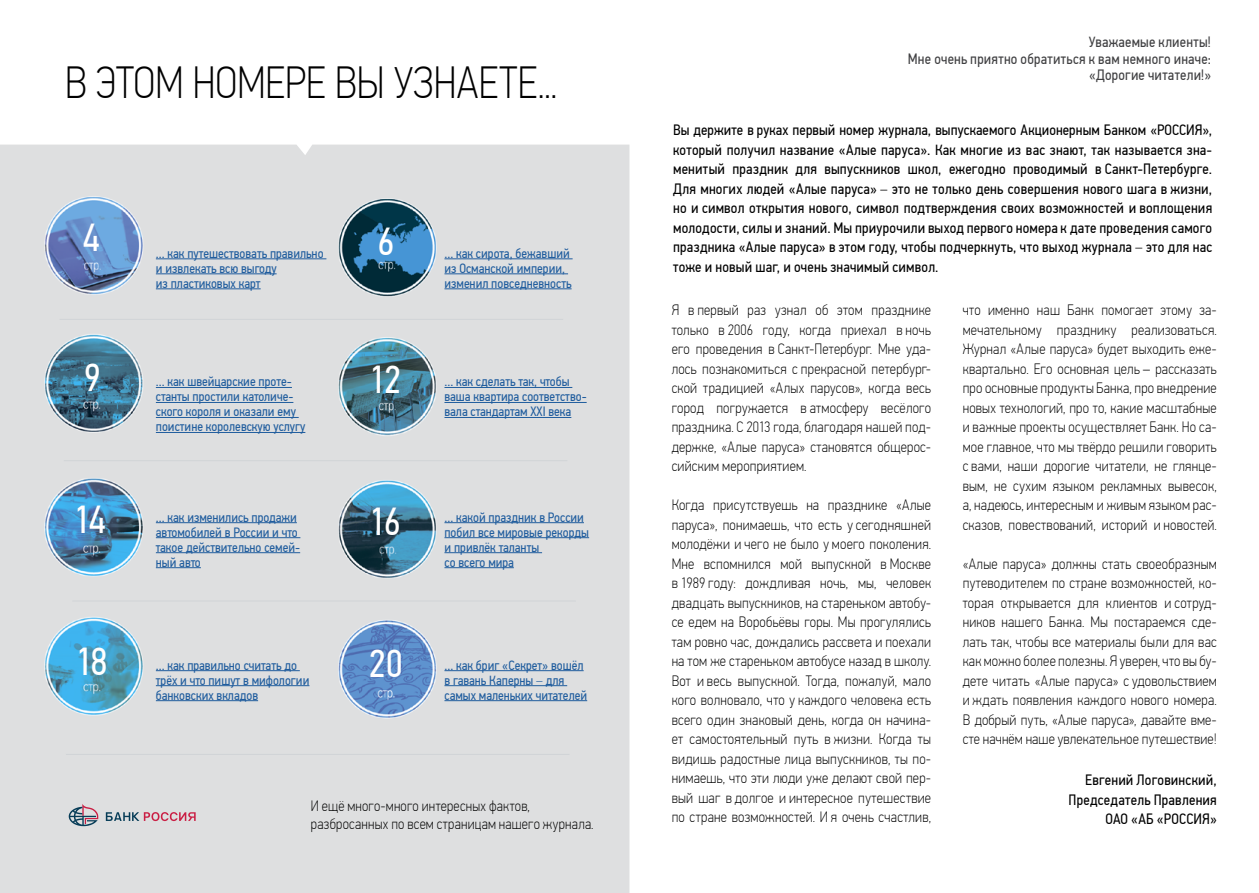
<style>
.page{position:relative;width:1259px;height:893px;background:#fff}
.page>*{position:absolute;margin:0;border:0;box-sizing:border-box;transform-origin:0 0}
.t1{font:100 45px "PF Din Text Cond Pro";letter-spacing:-.005em;color:#000}
.t2{font:39px "PF Din Text Cond Pro";letter-spacing:-.055em;color:#fff}
.t3{font:100 15px/19.5px "PF Din Text Cond Pro";letter-spacing:.015em;color:#000;text-align:justify}
.t4{font:15px/19.5px "PF Din Text Cond Pro";letter-spacing:.01em;color:#000;text-align:justify}
.t5{font:15px/16.5px "PF Din Text Cond Pro";letter-spacing:.015em;color:#404042;text-align:right}
.t6{font:13.5px/15px "PF Din Text Cond Pro";color:#205d9e}
.s1{font-weight:100}
</style>
<div class="page">
<div style="left:0;top:145px;width:629px;height:748px;background:#dedfe0"></div>
<img style="left:0;top:184px;width:210px;height:598px">
<hr style="left:60px;top:319px;width:503px;height:1px;background:#4b5258">
<hr style="left:64px;top:460px;width:503px;height:1px;background:#4b5258">
<hr style="left:72px;top:601px;width:504px;height:1px;background:#4b5258">
<hr style="left:66px;top:754px;width:503px;height:1px;background:#4b5258">
<hr style="left:156px;top:258px;width:170px;height:1px;background:#205d9e">
<hr style="left:156px;top:273px;width:121px;height:1px;background:#205d9e">
<hr style="left:156px;top:288px;width:105px;height:1px;background:#205d9e">
<hr style="left:156px;top:387px;width:136px;height:1px;background:#205d9e">
<hr style="left:156px;top:402px;width:137px;height:1px;background:#205d9e">
<hr style="left:156px;top:417px;width:143px;height:1px;background:#205d9e">
<hr style="left:156px;top:432px;width:149px;height:1px;background:#205d9e">
<hr style="left:156px;top:522px;width:141px;height:1px;background:#205d9e">
<hr style="left:156px;top:537px;width:144px;height:1px;background:#205d9e">
<hr style="left:156px;top:552px;width:144px;height:1px;background:#205d9e">
<hr style="left:156px;top:567px;width:45px;height:1px;background:#205d9e">
<hr style="left:156px;top:670px;width:144px;height:1px;background:#205d9e">
<hr style="left:156px;top:685px;width:153px;height:1px;background:#205d9e">
<hr style="left:156px;top:700px;width:102px;height:1px;background:#205d9e">
<hr style="left:444px;top:387px;width:128px;height:1px;background:#205d9e">
<hr style="left:444px;top:402px;width:142px;height:1px;background:#205d9e">
<hr style="left:444px;top:417px;width:127px;height:1px;background:#205d9e">
<hr style="left:444px;top:522px;width:140px;height:1px;background:#205d9e">
<hr style="left:444px;top:537px;width:145px;height:1px;background:#205d9e">
<hr style="left:444px;top:552px;width:98px;height:1px;background:#205d9e">
<hr style="left:444px;top:670px;width:139px;height:1px;background:#205d9e">
<hr style="left:444px;top:685px;width:123px;height:1px;background:#205d9e">
<hr style="left:444px;top:700px;width:143px;height:1px;background:#205d9e">
<hr style="left:444px;top:258px;width:128px;height:1px;background:#205d9e">
<hr style="left:444px;top:273px;width:124px;height:1px;background:#205d9e">
<hr style="left:444px;top:288px;width:127px;height:1px;background:#205d9e">
<img style="left:253px;top:186px;width:269px;height:599px">
<svg style="left:106px;top:812px;width:90px;height:9px"></svg>
<svg style="left:69px;top:804px;width:29px;height:22px"></svg>
<h1 class="t1" style="left:65px;top:56px;width:494px">В ЭТОМ НОМЕРЕ ВЫ УЗНАЕТЕ...</h1>
<h2 class="t2" style="left:83px;top:215px;width:19px">4</h2>
<h2 class="t2" style="left:377px;top:218px;width:19px">6</h2>
<p class="t6" style="left:156px;top:246px;width:169px">... как путешествовать правильно и извлекать всю выгоду<br>из пластиковых карт</p>
<h2 class="t2" style="left:84px;top:354px;width:19px">9</h2>
<p class="t6" style="left:156px;top:374px;width:151px">... как швейцарские проте&shy;станты простили католиче&shy;ского короля и оказали ему поистине королевскую услугу</p>
<h2 class="t2" style="left:369px;top:356px;width:34px">12</h2>
<h2 class="t2" style="left:73px;top:497px;width:34px">14</h2>
<p class="t6" style="left:156px;top:510px;width:146px">... как изменились продажи автомобилей в России и что такое действительно семей&shy;ный авто</p>
<h2 class="t2" style="left:369px;top:499px;width:34px">16</h2>
<h2 class="t2" style="left:75px;top:638px;width:34px">18</h2>
<p class="t6" style="left:156px;top:658px;width:155px">... как правильно считать до трёх и что пишут в мифологии банковских вкладов</p>
<h2 class="t2" style="left:369px;top:640px;width:36px">20</h2>
<p class="t6" style="left:444px;top:246px;width:129px">... как сирота, бежавший из Османской империи, изменил повседневность</p>
<p class="t6" style="left:444px;top:374px;width:144px">... как сделать так, чтобы ваша квартира соответство&shy;вала стандартам ХХI века</p>
<p class="t6" style="left:444px;top:510px;width:146px">... какой праздник в России побил все мировые рекорды и привлёк таланты<br>со всего мира</p>
<p class="t6" style="left:444px;top:658px;width:144px">... как бриг «Секрет» вошёл в гавань Каперны <span class="s1">–</span> для самых маленьких читателей</p>
<p class="t3" style="left:311px;top:796px;width:284px;line-height:18px">И ещё много-много интересных фактов, разбросанных по всем страницам нашего журнала.</p>
<p class="t5" style="left:908px;top:34px;width:305px">Уважаемые клиенты!<br>Мне очень приятно обратиться к вам немного иначе: «Дорогие читатели!»</p>
<p class="t4" style="left:673px;top:121px;width:540px">Вы держите в руках первый номер журнала, выпускаемого Акционерным Банком «РОССИЯ», который получил название «Алые паруса». Как многие из вас знают, так называется зна&shy;менитый праздник для выпускников школ, ежегодно проводимый в Санкт-Петербурге.<br>Для многих людей «Алые паруса» <span class="s1">–</span> это не только день совершения нового шага в жизни, но и символ открытия нового, символ подтверждения своих возможностей и воплощения молодости, силы и знаний. Мы приурочили выход первого номера к дате проведения самого праздника «Алые паруса» в этом году, чтобы подчеркнуть, что выход журнала <span class="s1">–</span> это для нас тоже и новый шаг, и очень значимый символ.</p>
<p class="t3" style="left:671px;top:300px;width:261px">Я в первый раз узнал об этом празднике только в 2006 году, когда приехал в ночь его проведения в Санкт-Петербург. Мне уда&shy;лось познакомиться с прекрасной петербург&shy;ской традицией «Алых парусов», когда весь город погружается в атмосферу весёлого праздника. С 2013 года, благодаря нашей под&shy;держке, «Алые паруса» становятся общерос&shy;сийским мероприятием.</p>
<p class="t3" style="left:671px;top:495px;width:261px">Когда присутствуешь на празднике «Алые паруса», понимаешь, что есть у сегодняшней молодёжи и чего не было у моего поколения.<br>Мне вспомнился мой выпускной в Москве в 1989 году: дождливая ночь, мы, человек двадцать выпускников, на стареньком автобу&shy;се едем на Воробьёвы горы. Мы прогулялись там ровно час, дождались рассвета и поехали на том же стареньком автобусе назад в школу.<br>Вот и весь выпускной. Тогда, пожалуй, мало кого волновало, что у каждого человека есть всего один знаковый день, когда он начина&shy;ет самостоятельный путь в жизни. Когда ты видишь радостные лица выпускников, ты по&shy;нимаешь, что эти люди уже делают свой пер&shy;вый шаг в долгое и интересное путешествие по стране возможностей. И я очень счастлив,</p>
<p class="t3" style="left:962px;top:300px;width:256px">что именно наш Банк помогает этому за&shy;мечательному празднику реализоваться.<br>Журнал «Алые паруса» будет выходить еже&shy;квартально. Его основная цель – рассказать про основные продукты Банка, про внедрение новых технологий, про то, какие масштабные и важные проекты осуществляет Банк. Но са&shy;мое главное, что мы твёрдо решили говорить с вами, наши дорогие читатели, не глянце&shy;вым, не сухим языком рекламных вывесок, а, надеюсь, интересным и живым языком рас&shy;сказов, повествований, историй и новостей.</p>
<p class="t3" style="left:962px;top:554px;width:256px">«Алые паруса» должны стать своеобразным путеводителем по стране возможностей, ко&shy;торая открывается для клиентов и сотруд&shy;ников нашего Банка. Мы постараемся сде&shy;лать так, чтобы все материалы были для вас как можно более полезны. Я уверен, что вы бу&shy;дете читать «Алые паруса» с удовольствием и ждать появления каждого нового номера.<br>В добрый путь, «Алые паруса», давайте вме&shy;сте начнём наше увлекательное путешествие!</p>
<p class="t4" style="left:1068px;top:770px;width:150px;text-align:right">Евгений Логовинский,<br>Председатель Правления<br>ОАО «АБ «РОССИЯ»</p>
</div>
